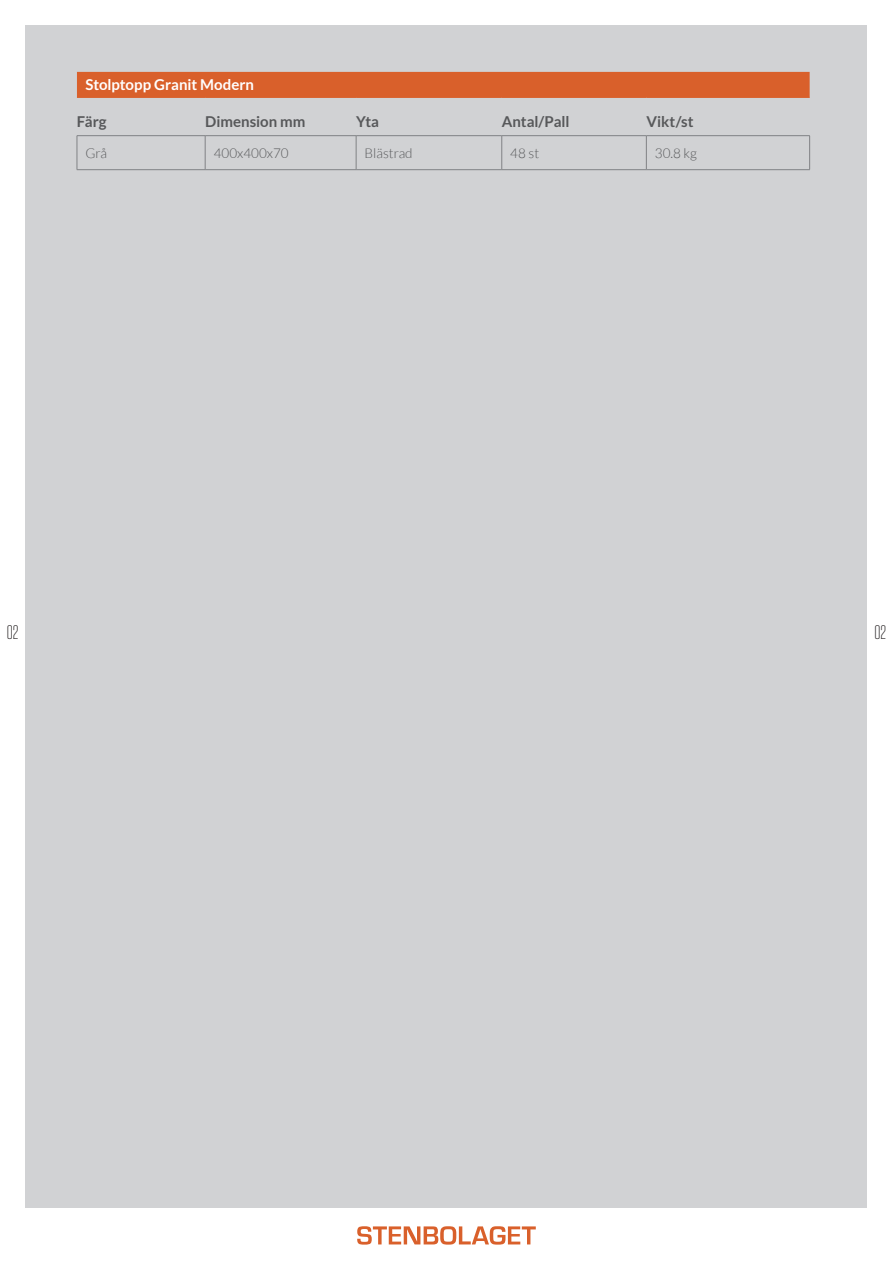
<style>
.page{position:relative;width:893px;height:1263px;background:#fff}
.page>*{position:absolute;margin:0;border:0;box-sizing:border-box;transform-origin:0 0}
.t1{font:300 19.5px "Tungsten Narrow";color:#231f20}
.Lato-Bold-9-Grå{font:700 15px "Lato";color:#57585a}
.Lato-Bold-10-Vit{font:700 15px "Lato";color:#fff}
.Lato-Light-9-Grå{font:300 13.5px "Lato";color:#57585a}
</style>
<div class="page">
<svg style="left:357px;top:1226px;width:179px;height:18px"></svg>
<div style="left:26px;top:26px;width:841px;height:1182px;background:#d1d2d4"></div>
<div style="left:77px;top:72px;width:733px;height:25px;background:#d9602b"></div>
<hr style="left:501px;top:136px;width:1px;height:33px;background:#808285">
<hr style="left:646px;top:136px;width:1px;height:33px;background:#808285">
<hr style="left:77px;top:135px;width:128px;height:1px;background:#808285">
<hr style="left:77px;top:136px;width:1px;height:33px;background:#808285">
<hr style="left:356px;top:136px;width:1px;height:33px;background:#808285">
<hr style="left:77px;top:169px;width:128px;height:1px;background:#808285">
<hr style="left:205px;top:135px;width:151px;height:1px;background:#808285">
<hr style="left:205px;top:136px;width:1px;height:33px;background:#808285">
<hr style="left:356px;top:135px;width:146px;height:1px;background:#808285">
<hr style="left:502px;top:135px;width:144px;height:1px;background:#808285">
<hr style="left:646px;top:135px;width:164px;height:1px;background:#808285">
<hr style="left:809px;top:136px;width:1px;height:33px;background:#808285">
<hr style="left:205px;top:169px;width:151px;height:1px;background:#808285">
<hr style="left:356px;top:169px;width:146px;height:1px;background:#808285">
<hr style="left:502px;top:169px;width:144px;height:1px;background:#808285">
<hr style="left:646px;top:169px;width:164px;height:1px;background:#808285">
<hr style="left:77px;top:97px;width:128px;height:1px;background:#d9602b">
<hr style="left:205px;top:97px;width:151px;height:1px;background:#d9602b">
<hr style="left:356px;top:97px;width:146px;height:1px;background:#d9602b">
<hr style="left:502px;top:97px;width:144px;height:1px;background:#d9602b">
<hr style="left:646px;top:97px;width:164px;height:1px;background:#d9602b">
<p class="Lato-Bold-10-Vit" style="left:85px;top:76px;width:170px">Stolptopp Granit Modern</p>
<p class="Lato-Bold-9-Grå" style="left:77px;top:113px;width:31px">Färg</p>
<p class="Lato-Bold-9-Grå" style="left:205px;top:113px;width:102px">Dimension mm</p>
<p class="Lato-Bold-9-Grå" style="left:356px;top:113px;width:25px">Yta</p>
<p class="Lato-Bold-9-Grå" style="left:502px;top:113px;width:69px">Antal/Pall</p>
<p class="Lato-Bold-9-Grå" style="left:646px;top:113px;width:49px">Vikt/st</p>
<p class="Lato-Light-9-Grå" style="left:85px;top:146px;width:23px">Grå</p>
<p class="Lato-Light-9-Grå" style="left:214px;top:146px;width:77px">400x400x70</p>
<p class="Lato-Light-9-Grå" style="left:365px;top:146px;width:49px">Blästrad</p>
<p class="Lato-Light-9-Grå" style="left:510px;top:146px;width:30px">48 st</p>
<p class="Lato-Light-9-Grå" style="left:655px;top:146px;width:44px">30.8 kg</p>
<h1 class="t1" style="left:7px;top:623px;width:13px">02</h1>
<h1 class="t1" style="left:874px;top:623px;width:13px">02</h1>
</div>
